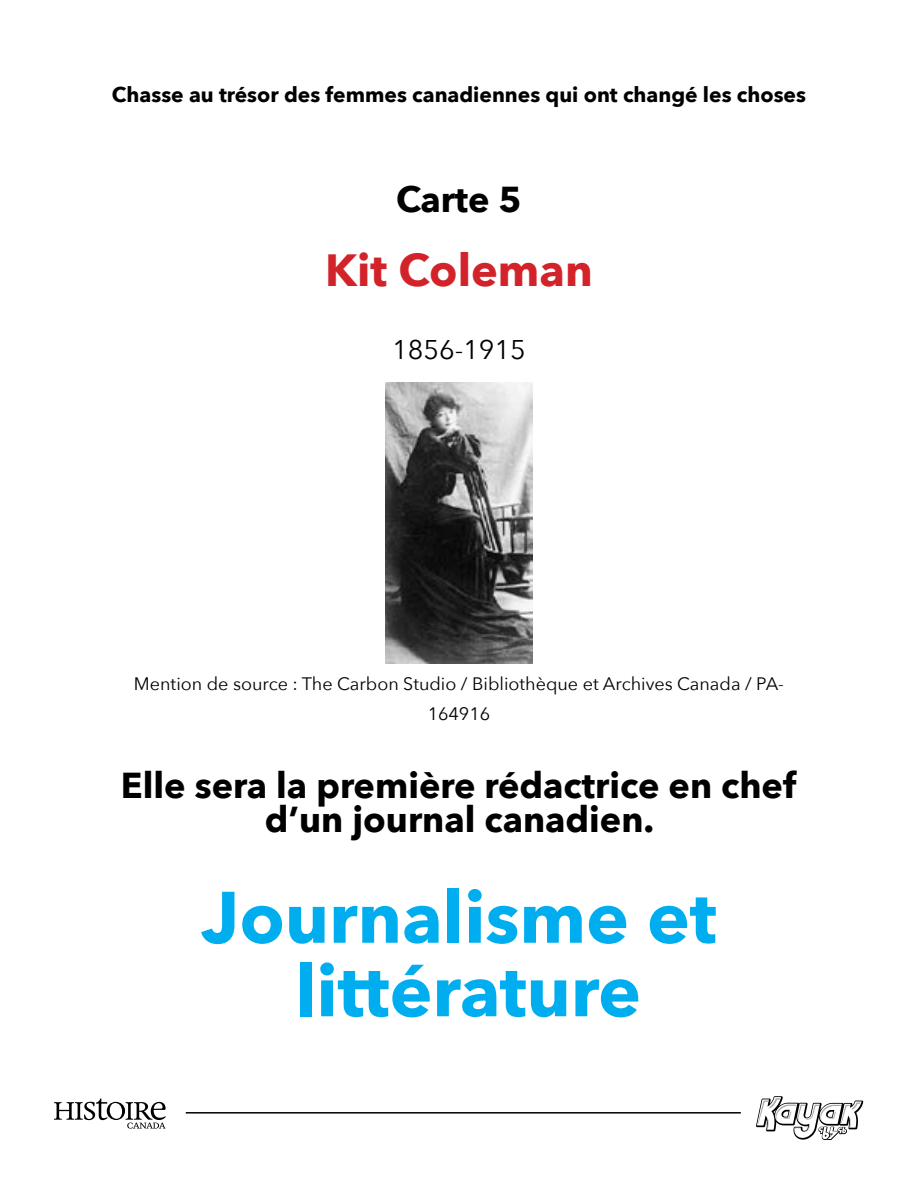
<style>
.page{position:relative;width:918px;height:1188px;background:#fff}
.page>*{position:absolute;margin:0;border:0;box-sizing:border-box;transform-origin:0 0}
.t1{font:700 72px/73.5px "Avenir Next";color:#00aeef;text-align:center}
.t2{font:700 45px "Avenir Next";color:#d2232a}
.t3{font:700 36px/34.5px "Avenir Next";color:#000;text-align:center}
.t4{font:27px "Avenir Next";color:#000}
.t5{font:700 21px "Avenir Next";color:#000}
.t6{font:18px/30px "Avenir Next";color:#000;text-align:center}
</style>
<div class="page">
<svg style="left:756px;top:1096px;width:107px;height:44px"></svg>
<hr style="left:186px;top:1112px;width:555px;height:2px;background:#000">
<svg style="left:54px;top:1099px;width:112px;height:30px"></svg>
<img style="left:386px;top:382px;width:146px;height:281px">
<p class="t5" style="left:112px;top:81px;width:696px">Chasse au trésor des femmes canadiennes qui ont changé les choses</p>
<h3 class="t3" style="left:396px;top:184px;width:127px">Carte 5</h3>
<h2 class="t2" style="left:325px;top:241px;width:269px">Kit Coleman</h2>
<h3 class="t4" style="left:392px;top:332px;width:135px">1856-1915</h3>
<p class="t6" style="left:134px;top:669px;width:652px">Mention de source : The Carbon Studio / Bibliothèque et Archives Canada / PA-<br>164916</p>
<h3 class="t3" style="left:121px;top:769px;width:677px">Elle sera la première rédactrice en chef d’un journal canadien.</h3>
<h1 class="t1" style="left:201px;top:883px;width:517px">Journalisme et littérature</h1>
</div>
